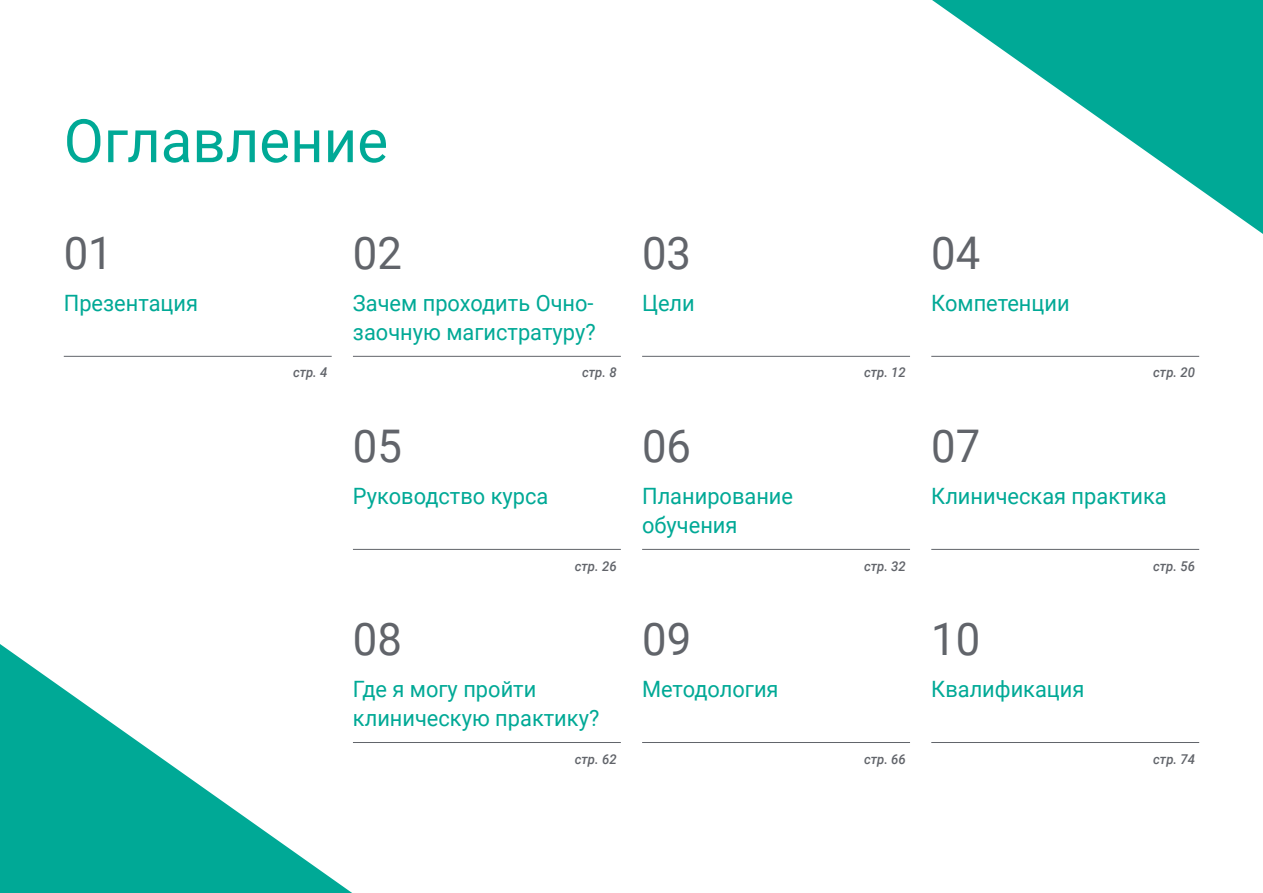
<style>
.page{position:relative;width:1263px;height:893px;background:#fff}
.page>*{position:absolute;margin:0;border:0;box-sizing:border-box;transform-origin:0 0}
.t1{font:60px "Roboto";color:#00a996}
.t2{font:45px "Roboto";color:#61646a}
.t3{font:22.5px/28.5px "Roboto";color:#00a996}
.t4{font:italic 500 13.5px "Roboto";color:#61646a}
</style>
<div class="page">
<svg style="left:0;top:644px;width:352px;height:249px"></svg>
<svg style="left:932px;top:0;width:331px;height:234px"></svg>
<hr style="left:353px;top:356px;width:268px;height:1px;background:#61646a">
<hr style="left:642px;top:356px;width:268px;height:1px;background:#61646a">
<hr style="left:931px;top:356px;width:268px;height:1px;background:#61646a">
<hr style="left:642px;top:549px;width:268px;height:1px;background:#61646a">
<hr style="left:353px;top:549px;width:268px;height:1px;background:#61646a">
<hr style="left:931px;top:549px;width:268px;height:1px;background:#61646a">
<hr style="left:353px;top:742px;width:268px;height:1px;background:#61646a">
<hr style="left:642px;top:742px;width:268px;height:1px;background:#61646a">
<hr style="left:931px;top:742px;width:268px;height:1px;background:#61646a">
<hr style="left:64px;top:356px;width:268px;height:1px;background:#61646a">
<h1 class="t1" style="left:64px;top:99px;width:326px">Оглавление</h1>
<h2 class="t2" style="left:64px;top:221px;width:51px">01</h2>
<p class="t3" style="left:64px;top:288px;width:136px">Презентация</p>
<p class="t4" style="left:293px;top:363px;width:36px">стр. 4</p>
<h2 class="t2" style="left:353px;top:221px;width:51px">02</h2>
<h2 class="t2" style="left:642px;top:221px;width:51px">03</h2>
<h2 class="t2" style="left:931px;top:221px;width:51px">04</h2>
<p class="t3" style="left:353px;top:288px;width:244px">Зачем проходить Очно&shy;заочную магистратуру?</p>
<p class="t3" style="left:642px;top:288px;width:54px">Цели</p>
<p class="t3" style="left:931px;top:288px;width:140px">Компетенции</p>
<p class="t4" style="left:582px;top:363px;width:36px">стр. 8</p>
<p class="t4" style="left:864px;top:363px;width:43px">стр. 12</p>
<p class="t4" style="left:1153px;top:363px;width:43px">стр. 20</p>
<h2 class="t2" style="left:353px;top:414px;width:51px">05</h2>
<h2 class="t2" style="left:642px;top:414px;width:51px">06</h2>
<h2 class="t2" style="left:931px;top:414px;width:51px">07</h2>
<p class="t3" style="left:353px;top:481px;width:197px">Руководство курса</p>
<p class="t3" style="left:642px;top:481px;width:153px">Планирование обучения</p>
<p class="t3" style="left:931px;top:481px;width:237px">Клиническая практика</p>
<p class="t4" style="left:575px;top:556px;width:43px">стр. 26</p>
<p class="t4" style="left:864px;top:556px;width:43px">стр. 32</p>
<p class="t4" style="left:1153px;top:556px;width:43px">стр. 56</p>
<h2 class="t2" style="left:353px;top:607px;width:51px">08</h2>
<h2 class="t2" style="left:642px;top:607px;width:51px">09</h2>
<h2 class="t2" style="left:931px;top:607px;width:51px">10</h2>
<p class="t3" style="left:353px;top:674px;width:185px">Где я могу пройти</p>
<p class="t3" style="left:642px;top:674px;width:138px">Методология</p>
<p class="t3" style="left:353px;top:703px;width:248px">клиническую практику?</p>
<p class="t3" style="left:931px;top:674px;width:155px">Квалификация</p>
<p class="t4" style="left:575px;top:749px;width:43px">стр. 62</p>
<p class="t4" style="left:864px;top:749px;width:43px">стр. 66</p>
<p class="t4" style="left:1153px;top:749px;width:43px">стр. 74</p>
</div>
